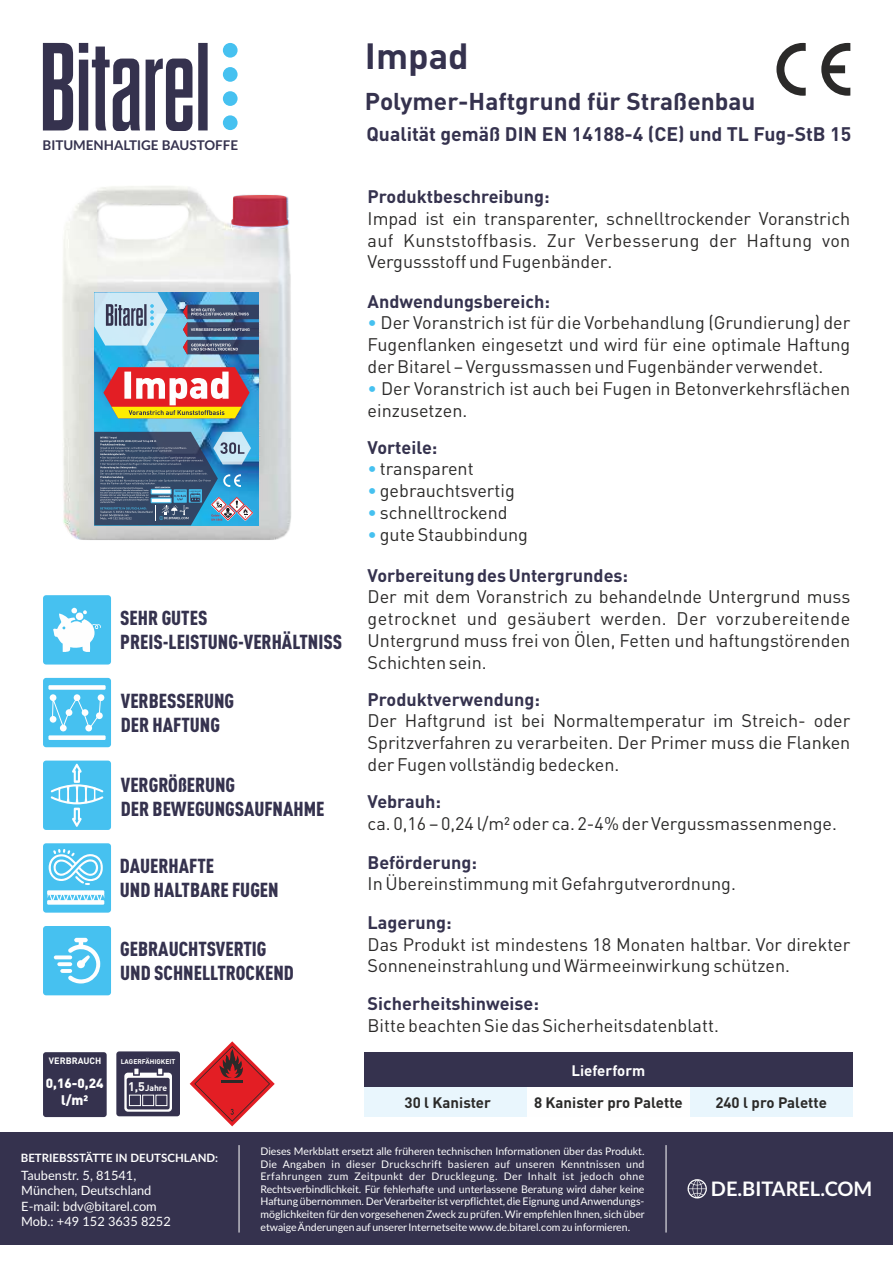
<style>
.page{position:relative;width:893px;height:1263px;background:#fff}
.page>*{position:absolute;margin:0;border:0;box-sizing:border-box;transform-origin:0 0}
.t1{font:700 36px "DIN Pro";color:#35324e}
.t2{font:700 24px "DIN Pro";color:#35324e}
.t3{font:900 condensed 19.95px/23.7px "DIN Pro";color:#35324e}
.t4{font:700 19.95px "Lato";color:#fefefe}
.t5{font:700 19.35px "DIN Pro";color:#35324e}
.t6{font:18px/21.8px "DIN Pro";color:#2b2a29;text-align:justify}
.t7{font:700 18px "DIN Pro";color:#35324e}
.t8{font:700 15px "DIN Pro";color:#2b2a29}
.t9{font:700 15px "DIN Pro";color:#fefefe}
.t10{font:900 13.65px "DIN Pro";color:#fefefe}
.t11{font:700 13.35px "Lato";color:#35324e}
.t12{font:900 13.35px "DIN Pro";color:#fefefe}
.t13{font:12.75px/15.3px "Lato";color:#fefefe}
.t14{font:700 11.4px "Lato";color:#fefefe}
.t15{font:10.5px/12.6px "Lato";color:#fefefe;text-align:justify}
.t16{font:700 9.15px "DIN Pro";color:#fefefe}
.t17{font:700 8.55px "DIN Pro";color:#fefefe}
.t18{font:700 6.75px "DIN Pro";color:#fefefe}
.s1{font-size:12.3px}
.s2{color:#46c1f0}
</style>
<div class="page">
<svg style="left:43px;top:43px;width:30px;height:87px"></svg>
<svg style="left:198px;top:43px;width:10px;height:87px"></svg>
<div style="left:79px;top:43px;width:9px;height:10px;background:#35324e"></div>
<svg style="left:92px;top:47px;width:48px;height:84px"></svg>
<svg style="left:146px;top:59px;width:46px;height:72px"></svg>
<div style="left:79px;top:60px;width:9px;height:70px;background:#35324e"></div>
<div style="left:223px;top:43px;width:15px;height:15px;background:#46c1f0;border-radius:50%"></div>
<div style="left:223px;top:67px;width:15px;height:15px;background:#46c1f0;border-radius:50%"></div>
<div style="left:223px;top:91px;width:15px;height:15px;background:#46c1f0;border-radius:50%"></div>
<div style="left:223px;top:115px;width:15px;height:15px;background:#46c1f0;border-radius:50%"></div>
<svg style="left:821px;top:43px;width:29px;height:53px"></svg>
<svg style="left:776px;top:43px;width:30px;height:53px"></svg>
<div style="left:364px;top:1053px;width:488px;height:34px;background:#35324e"></div>
<div style="left:364px;top:1087px;width:163px;height:30px;background:#e9f6fd"></div>
<div style="left:690px;top:1087px;width:162px;height:30px;background:#e9f6fd"></div>
<div style="left:43px;top:926px;width:68px;height:69px;background:#46c1f0;border-radius:3px"></div>
<svg style="left:54px;top:938px;width:46px;height:45px"></svg>
<div style="left:43px;top:595px;width:68px;height:69px;background:#46c1f0;border-radius:3px"></div>
<svg style="left:53px;top:608px;width:48px;height:44px"></svg>
<div style="left:43px;top:761px;width:68px;height:69px;background:#46c1f0;border-radius:3px"></div>
<svg style="left:51px;top:764px;width:52px;height:63px"></svg>
<div style="left:43px;top:678px;width:68px;height:69px;background:#46c1f0;border-radius:3px"></div>
<div style="left:48px;top:735px;width:58px;height:5px;background:#fefefe"></div>
<div style="left:48px;top:685px;width:58px;height:5px;background:#fefefe"></div>
<div style="left:50px;top:694px;width:6px;height:7px;background:#fefefe;border-radius:50%"></div>
<div style="left:60px;top:725px;width:7px;height:6px;background:#fefefe;border-radius:50%"></div>
<div style="left:85px;top:725px;width:7px;height:6px;background:#fefefe;border-radius:50%"></div>
<div style="left:98px;top:694px;width:6px;height:7px;background:#fefefe;border-radius:50%"></div>
<div style="left:50px;top:716px;width:6px;height:7px;background:#fefefe;border-radius:50%"></div>
<svg style="left:52px;top:694px;width:49px;height:36px"></svg>
<div style="left:43px;top:843px;width:68px;height:70px;background:#46c1f0;border-radius:3px"></div>
<div style="left:47px;top:900px;width:57px;height:5px;background:#fefefe"></div>
<svg style="left:49px;top:849px;width:54px;height:36px"></svg>
<svg style="left:47px;top:890px;width:57px;height:5px"></svg>
<svg style="left:48px;top:891px;width:56px;height:10px"></svg>
<div style="left:116px;top:1051px;width:64px;height:65px;background:#35324e;border-radius:3px"></div>
<svg style="left:124px;top:1069px;width:48px;height:43px"></svg>
<div style="left:43px;top:1052px;width:64px;height:65px;background:#35324e;border-radius:3px"></div>
<svg style="left:190px;top:1041px;width:85px;height:85px"></svg>
<img style="left:62px;top:186px;width:229px;height:354px">
<svg style="left:231px;top:195px;width:57px;height:32px;background:#ba3d55"></svg>
<div style="left:0;top:1132px;width:893px;height:113px;background:#35324e"></div>
<hr style="left:239px;top:1145px;width:1px;height:87px;background:#fefefe">
<hr style="left:666px;top:1145px;width:1px;height:87px;background:#fefefe">
<svg style="left:687px;top:1179px;width:20px;height:19px"></svg>
<img style="left:94px;top:292px;width:165px;height:233px">
<svg style="left:94px;top:292px;width:74px;height:53px;background:#a7cbde"></svg>
<svg style="left:183px;top:305px;width:76px;height:49px;background:#4f5e7c"></svg>
<svg style="left:103px;top:367px;width:147px;height:51px"></svg>
<svg style="left:94px;top:432px;width:159px;height:93px;background:#4d7191"></svg>
<p class="t11" style="left:43px;top:140px;width:197px">BITUMENHALTIGE BAUSTOFFE</p>
<p class="t3" style="left:120px;top:608px;width:223px">SEHR GUTES<br>PREIS-LEISTUNG-VERHÄLTNISS</p>
<p class="t3" style="left:121px;top:691px;width:115px">VERBESSERUNG<br>DER HAFTUNG</p>
<p class="t3" style="left:121px;top:775px;width:205px">VERGRÖßERUNG<br>DER BEWEGUNGSAUFNAHME</p>
<p class="t3" style="left:120px;top:856px;width:160px">DAUERHAFTE<br>UND HALTBARE FUGEN</p>
<p class="t3" style="left:120px;top:939px;width:175px">GEBRAUCHTSVERTIG<br>UND SCHNELLTROCKEND</p>
<p class="t16" style="left:49px;top:1057px;width:54px">VERBRAUCH</p>
<p class="t10" style="left:61px;top:1095px;width:29px">l/m²</p>
<p class="t12" style="left:46px;top:1079px;width:59px">0,16-0,24</p>
<p class="t18" style="left:121px;top:1059px;width:56px">LAGERFÄHIGKEIT</p>
<p class="t17" style="left:128px;top:1085px;width:41px"><span class="s1">1,5</span>Jahre</p>
<h1 class="t1" style="left:365px;top:43px;width:105px">Impad</h1>
<h2 class="t2" style="left:365px;top:92px;width:392px">Polymer-Haftgrund für Straßenbau</h2>
<p class="t5" style="left:366px;top:127px;width:486px">Qualität gemäß DIN EN 14188-4 (CE) und TL Fug-StB 15</p>
<p class="t7" style="left:368px;top:191px;width:184px">Produktbeschreibung:</p>
<p class="t6" style="left:368px;top:210px;width:484px">Impad ist ein transparenter, schnelltrockender Voranstrich auf Kunststoffbasis. Zur Verbesserung der Haftung von Vergussstoff und Fugenbänder.</p>
<p class="t7" style="left:368px;top:295px;width:184px">Andwendungsbereich:</p>
<p class="t6" style="left:368px;top:314px;width:484px"><span class="s2">•</span> Der Voranstrich ist für die Vorbehandlung (Grundierung) der Fugenflanken eingesetzt und wird für eine optimale Haftung der Bitarel – Vergussmassen und Fugenbänder verwendet.</p>
<p class="t6" style="left:368px;top:379px;width:484px"><span class="s2">•</span> Der Voranstrich ist auch bei Fugen in Betonverkehrsflächen einzusetzen.</p>
<p class="t7" style="left:368px;top:441px;width:71px">Vorteile:</p>
<p class="t6" style="left:368px;top:460px;width:108px"><span class="s2">•</span> transparent</p>
<p class="t6" style="left:368px;top:482px;width:149px"><span class="s2">•</span> gebrauchtsvertig</p>
<p class="t6" style="left:368px;top:504px;width:142px"><span class="s2">•</span> schnelltrockend</p>
<p class="t6" style="left:368px;top:525px;width:162px"><span class="s2">•</span> gute Staubbindung</p>
<p class="t7" style="left:368px;top:569px;width:262px">Vorbereitung des Untergrundes:</p>
<p class="t6" style="left:368px;top:588px;width:484px">Der mit dem Voranstrich zu behandelnde Untergrund muss getrocknet und gesäubert werden. Der vorzubereitende Untergrund muss frei von Ölen, Fetten und haftungstörenden Schichten sein.</p>
<p class="t7" style="left:368px;top:693px;width:174px">Produktverwendung:</p>
<p class="t6" style="left:368px;top:712px;width:484px">Der Haftgrund ist bei Normaltemperatur im Streich- oder Spritzverfahren zu verarbeiten. Der Primer muss die Flanken der Fugen vollständig bedecken.</p>
<p class="t7" style="left:368px;top:796px;width:75px">Vebrauh:</p>
<p class="t6" style="left:368px;top:815px;width:471px">ca. 0,16 – 0,24 l/m² oder ca. 2-4% der Vergussmassenmenge.</p>
<p class="t7" style="left:368px;top:856px;width:111px">Beförderung:</p>
<p class="t6" style="left:368px;top:875px;width:370px">In Übereinstimmung mit Gefahrgutverordnung.</p>
<p class="t7" style="left:368px;top:916px;width:86px">Lagerung:</p>
<p class="t6" style="left:368px;top:935px;width:484px">Das Produkt ist mindestens 18 Monaten haltbar. Vor direkter<br>Sonneneinstrahlung und Wärmeeinwirkung schützen.</p>
<p class="t7" style="left:368px;top:998px;width:173px">Sicherheitshinweise:</p>
<p class="t6" style="left:368px;top:1016px;width:353px">Bitte beachten Sie das Sicherheitsdatenblatt.</p>
<p class="t9" style="left:571px;top:1065px;width:75px">Lieferform</p>
<p class="t8" style="left:404px;top:1097px;width:88px">30 l Kanister</p>
<p class="t8" style="left:534px;top:1097px;width:150px">8 Kanister pro Palette</p>
<p class="t8" style="left:715px;top:1097px;width:113px">240 l pro Palette</p>
<p class="t14" style="left:21px;top:1152px;width:199px">BETRIEBSSTÄTTE IN DEUTSCHLAND:</p>
<p class="t13" style="left:21px;top:1168px;width:151px">Taubenstr. 5, 81541,<br>München, Deutschland<br>E-mail: bdv@bitarel.com<br>Mob.: +49 152 3635 8252</p>
<p class="t15" style="left:260px;top:1145px;width:386px">Dieses Merkblatt ersetzt alle früheren technischen Informationen über das Produkt.<br>Die Angaben in dieser Druckschrift basieren auf unseren Kenntnissen und Erfahrungen zum Zeitpunkt der Drucklegung. Der Inhalt ist jedoch ohne Rechtsverbindlichkeit. Für fehlerhafte und unterlassene Beratung wird daher keine Haftung übernommen. DerVerarbeiterist verpflichtet, die Eignung und Anwendungs&shy;möglichkeiten fürden vorgesehenen Zweck zu prüfen. Wir empfehlen Ihnen, sich über etwaige Änderungen aufunsererInternetseite www.de.bitarel.com zu informieren.</p>
<p class="t4" style="left:711px;top:1180px;width:163px">DE.BITAREL.COM</p>
</div>
